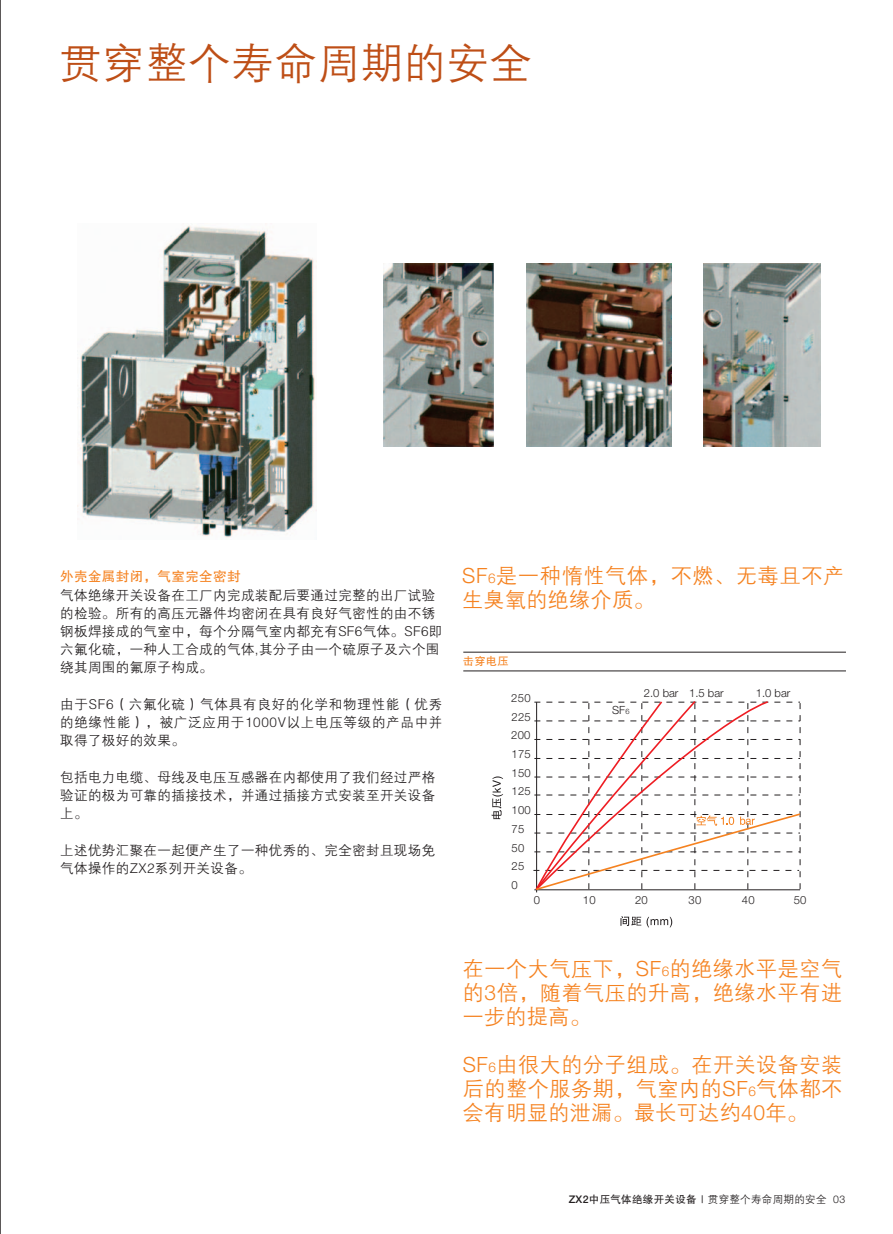
<style>
.page{position:relative;width:893px;height:1234px;background:#fff}
.page>*{position:absolute;margin:0;border:0;box-sizing:border-box;transform-origin:0 0}
.t1{font:42px "FZZDXJW GB1 0";letter-spacing:.025em;color:#be4e16}
.t2{font:21px/24px "FZZDXJW GB1 0";letter-spacing:.03em;color:#f58220;text-align:justify}
.t3{font:13.5px/18.3px "FZZDXJW GB1 0";letter-spacing:.03em;color:#231f20}
.t4{font:13.5px "FZHTJW GB1 0";letter-spacing:.03em;color:#f58220}
.t5{font:300 11.25px "Helvetica Neue LT Pro";letter-spacing:.03em;color:#231f20}
.t6{font:11.25px "FZHTJW GB1 0";color:#f58220}
.t7{font:10.5px "FZHTJW GB1 0";letter-spacing:.03em;color:#231f20}
.s1{font-family:"Helvetica Neue LT Pro";font-weight:300}
.s2{font-family:"Helvetica Neue LT Pro";font-weight:300;font-size:13.5px}
.s3{font-size:7.5px}
.s4{font-family:"Helvetica Neue LT Pro";font-weight:500}
.s5{font-family:"FZZDXJW GB1 0"}
</style>
<div class="page">
<hr style="left:0;top:0;width:1px;height:1233px;background:#231f20">
<svg style="left:620px;top:916px;width:52px;height:11px"></svg>
<svg style="left:533px;top:701px;width:268px;height:191px"></svg>
<svg style="left:492px;top:776px;width:11px;height:43px"></svg>
<hr style="left:463px;top:651px;width:383px;height:1px;background:#231f20">
<hr style="left:463px;top:670px;width:383px;height:1px;background:#231f20">
<img style="left:78px;top:225px;width:239px;height:313px">
<img style="left:384px;top:263px;width:110px;height:183px">
<img style="left:527px;top:263px;width:145px;height:183px">
<img style="left:704px;top:263px;width:116px;height:183px">
<h1 class="t1" style="left:59px;top:41px;width:474px">贯穿整个寿命周期的安全</h1>
<p class="t4" style="left:60px;top:569px;width:182px">外壳金属封闭，气室完全密封</p>
<p class="t3" style="left:60px;top:586px;width:384px">气体绝缘开关设备在工厂内完成装配后要通过完整的出厂试验的检验。所有的高压元器件均密闭在具有良好气密性的由不锈钢板焊接成的气室中，每个分隔气室内都充有SF6气体。SF6即六氟化硫，一种人工合成的气体,其分子由一个硫原子及六个围绕其周围的氟原子构成。</p>
<p class="t3" style="left:60px;top:695px;width:384px;text-align:justify">由于SF6（六氟化硫）气体具有良好的化学和物理性能（优秀的绝缘性能），被广泛应用于1000V以上电压等级的产品中并取得了极好的效果。</p>
<p class="t3" style="left:60px;top:768px;width:377px;text-align:justify">包括电力电缆、母线及电压互感器在内都使用了我们经过严格验证的极为可靠的插接技术，并通过插接方式安装至开关设备上。</p>
<p class="t3" style="left:60px;top:841px;width:377px">上述优势汇聚在一起便产生了一种优秀的、完全密封且现场免气体操作的ZX2系列开关设备。</p>
<h2 class="t2" style="left:462px;top:564px;width:384px"><span class="s1">SF</span><span class="s2">6</span>是一种惰性气体，不燃、无毒且不产生臭氧的绝缘介质。</h2>
<p class="t6" style="left:463px;top:655px;width:48px">击穿电压</p>
<p class="t5" style="left:511px;top:690px;width:21px">250</p>
<p class="t5" style="left:511px;top:710px;width:21px">225</p>
<p class="t5" style="left:511px;top:728px;width:21px">200</p>
<p class="t5" style="left:511px;top:747px;width:21px">175</p>
<p class="t5" style="left:511px;top:765px;width:21px">150</p>
<p class="t5" style="left:511px;top:783px;width:21px">125</p>
<p class="t5" style="left:511px;top:803px;width:21px">100</p>
<p class="t5" style="left:511px;top:822px;width:14px">75</p>
<p class="t5" style="left:511px;top:840px;width:14px">50</p>
<p class="t5" style="left:511px;top:859px;width:14px">25</p>
<p class="t5" style="left:511px;top:878px;width:8px">0</p>
<p class="t5" style="left:612px;top:702px;width:19px">SF<span class="s3">6</span></p>
<p class="t5" style="left:644px;top:685px;width:81px">2.0 bar 1.5 bar</p>
<p class="t5" style="left:756px;top:685px;width:36px">1.0 bar</p>
<p class="t5" style="left:534px;top:892px;width:8px">0</p>
<p class="t5" style="left:583px;top:892px;width:14px">10</p>
<p class="t5" style="left:635px;top:892px;width:14px">20</p>
<p class="t5" style="left:688px;top:892px;width:14px">30</p>
<p class="t5" style="left:742px;top:892px;width:14px">40</p>
<p class="t5" style="left:794px;top:892px;width:14px">50</p>
<h2 class="t2" style="left:463px;top:957px;width:381px">在一个大气压下，<span class="s1">SF</span><span class="s2">6</span>的绝缘水平是空气的<span class="s1">3</span>倍，随着气压的升高，绝缘水平有进一步的提高。</h2>
<h2 class="t2" style="left:463px;top:1053px;width:381px"><span class="s1">SF</span><span class="s2">6</span>由很大的分子组成。在开关设备安装后的整个服务期，气室内的<span class="s1">SF</span><span class="s2">6</span>气体都不会有明显的泄漏。最长可达约<span class="s1">40</span>年。</h2>
<p class="t7" style="left:569px;top:1193px;width:278px"><span class="s4">ZX2</span>中压气体绝缘开关设备｜<span class="s5">贯穿整个寿命周期的安全</span> <span class="s1">03</span></p>
</div>
